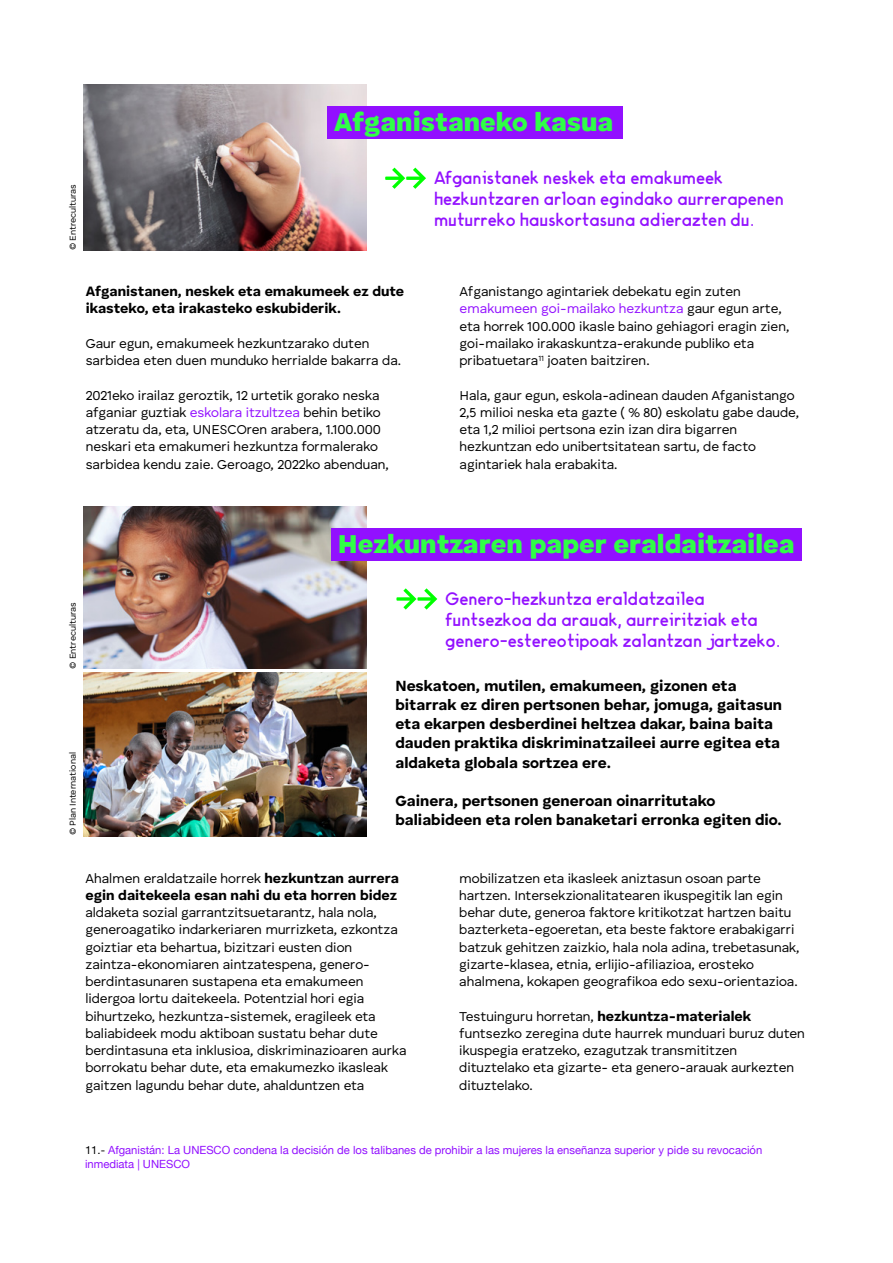
<style>
.page{position:relative;width:893px;height:1263px;background:#fff}
.page>*{position:absolute;margin:0;border:0;box-sizing:border-box;transform-origin:0 0}
.t1{font:900 27px "Human Sans";color:#30ff47}
.t2{font:16.5px/21px "rumeur";color:#9210ff}
.t3{font:700 15.45px/19px "Human Sans";color:#000}
.t4{font:700 14.25px/17.2px "Human Sans";color:#000}
.t5{font:13.5px/17.2px "Human Sans";color:#000}
.t6{font:11.25px/14.4px "Helvetica Neue";color:#9210ff}
.t7{font:9px "Human Sans";color:#000}
.s1{color:#9210ff}
.s2{font-weight:700;font-size:14.25px}
.s3{color:#000}
</style>
<div class="page">
<img style="left:84px;top:85px;width:283px;height:166px">
<div style="left:327px;top:106px;width:296px;height:32px;background:#9210ff"></div>
<svg style="left:385px;top:168px;width:41px;height:21px"></svg>
<img style="left:84px;top:673px;width:283px;height:164px">
<img style="left:84px;top:506px;width:283px;height:162px">
<div style="left:331px;top:528px;width:471px;height:32px;background:#9210ff"></div>
<svg style="left:396px;top:588px;width:41px;height:22px"></svg>
<p class="t7" style="left:68px;top:250px;width:68px;rotate:-90deg">© Entreculturas</p>
<h1 class="t1" style="left:334px;top:106px;width:281px">Afganistaneko kasua</h1>
<p class="t2" style="left:434px;top:167px;width:352px">Afganistanek neskek eta emakumeek hezkuntzaren arloan egindako aurrerapenen muturreko hauskortasuna adierazten du.</p>
<p class="t4" style="left:86px;top:283px;width:320px">Afganistanen, neskek eta emakumeek ez dute ikasteko, eta irakasteko eskubiderik.</p>
<p class="t5" style="left:86px;top:335px;width:317px">Gaur egun, emakumeek hezkuntzarako duten sarbidea eten duen munduko herrialde bakarra da.</p>
<p class="t5" style="left:86px;top:387px;width:305px">2021eko irailaz geroztik, 12 urtetik gorako neska afganiar guztiak <span class="s1">eskolara itzultzea</span> behin betiko atzeratu da, eta, UNESCOren arabera, 1.100.000 neskari eta emakumeri hezkuntza formalerako sarbidea kendu zaie. Geroago, 2022ko abenduan,</p>
<p class="t5" style="left:460px;top:283px;width:331px">Afganistango agintariek debekatu egin zuten <span class="s1">emakumeen goi-mailako hezkuntza</span> gaur egun arte, eta horrek 100.000 ikasle baino gehiagori eragin zien, goi-mailako irakaskuntza-erakunde publiko eta pribatuetara<sup>11</sup> joaten baitziren.</p>
<p class="t5" style="left:460px;top:387px;width:341px">Hala, gaur egun, eskola-adinean dauden Afganistango 2,5 milioi neska eta gazte ( % 80) eskolatu gabe daude, eta 1,2 milioi pertsona ezin izan dira bigarren hezkuntzan edo unibertsitatean sartu, de facto agintariek hala erabakita.</p>
<p class="t7" style="left:68px;top:669px;width:68px;rotate:-90deg">© Entreculturas</p>
<p class="t7" style="left:68px;top:835px;width:85px;rotate:-90deg">© Plan International</p>
<h1 class="t1" style="left:338px;top:528px;width:458px">Hezkuntzaren paper eraldaitzailea</h1>
<p class="t2" style="left:445px;top:587px;width:336px">Genero-hezkuntza eraldatzailea funtsezkoa da arauak, aurreiritziak eta genero-estereotipoak zalantzan jartzeko.</p>
<p class="t3" style="left:395px;top:677px;width:388px">Neskatoen, mutilen, emakumeen, gizonen eta bitarrak ez diren pertsonen behar, jomuga, gaitasun eta ekarpen desberdinei heltzea dakar, baina baita dauden praktika diskriminatzaileei aurre egitea eta aldaketa globala sortzea ere.</p>
<p class="t3" style="left:395px;top:791px;width:388px">Gainera, pertsonen generoan oinarritutako baliabideen eta rolen banaketari erronka egiten dio.</p>
<p class="t5" style="left:85px;top:870px;width:315px">Ahalmen eraldatzaile horrek <span class="s2">hezkuntzan aurrera</span></p>
<p class="t4" style="left:85px;top:887px;width:313px">egin daitekeela esan nahi du eta horren bidez</p>
<p class="t5" style="left:85px;top:904px;width:323px">aldaketa sozial garrantzitsuetarantz, hala nola, generoagatiko indarkeriaren murrizketa, ezkontza goiztiar eta behartua, bizitzari eusten dion zaintza-ekonomiaren aintzatespena, genero&shy;berdintasunaren sustapena eta emakumeen lidergoa lortu daitekeela. Potentzial hori egia bihurtzeko, hezkuntza-sistemek, eragileek eta baliabideek modu aktiboan sustatu behar dute berdintasuna eta inklusioa, diskriminazioaren aurka borrokatu behar dute, eta emakumezko ikasleak gaitzen lagundu behar dute, ahalduntzen eta</p>
<p class="t5" style="left:459px;top:870px;width:342px">mobilizatzen eta ikasleek aniztasun osoan parte hartzen. Intersekzionalitatearen ikuspegitik lan egin behar dute, generoa faktore kritikotzat hartzen baitu bazterketa-egoeretan, eta beste faktore erabakigarri batzuk gehitzen zaizkio, hala nola adina, trebetasunak, gizarte-klasea, etnia, erlijio-afiliazioa, erosteko ahalmena, kokapen geografikoa edo sexu-orientazioa.</p>
<p class="t5" style="left:459px;top:1008px;width:347px">Testuinguru horretan, <span class="s2">hezkuntza-materialek </span>funtsezko zeregina dute haurrek munduari buruz duten ikuspegia eratzeko, ezagutzak transmititzen dituztelako eta gizarte- eta genero-arauak aurkezten dituztelako.</p>
<p class="t6" style="left:85px;top:1143px;width:679px"><span class="s3">11.-</span> Afganistán: La UNESCO condena la decisión de los talibanes de prohibir a las mujeres la enseñanza superior y pide su revocación inmediata | UNESCO</p>
</div>
